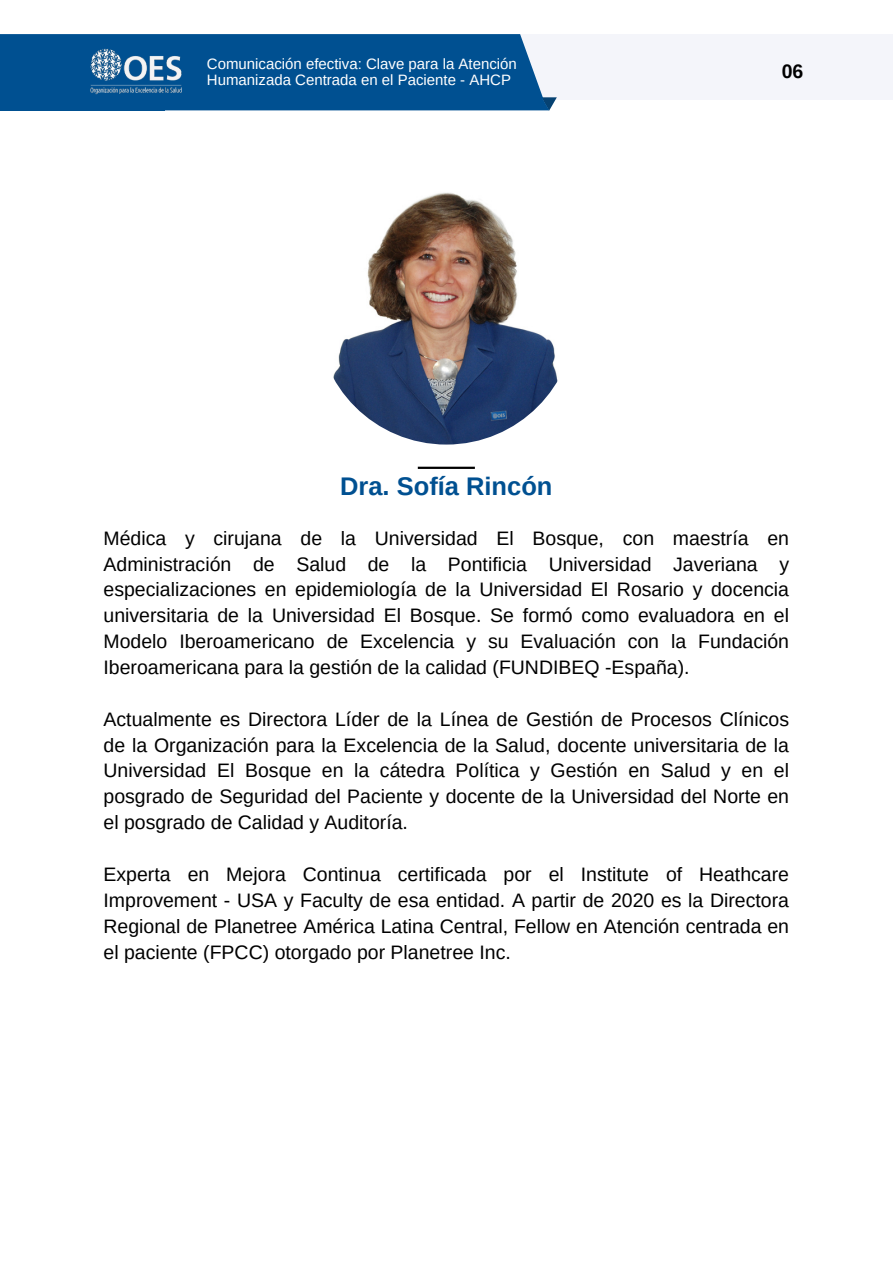
<style>
.page{position:relative;width:893px;height:1264px;background:#fff}
.page>*{position:absolute;margin:0;border:0;box-sizing:border-box;transform-origin:0 0}
.t1{font:700 25.5px "Arimo";color:#005091}
.t2{font:19.5px/25.8px "Arimo";color:#000;text-align:justify}
.t3{font:700 19.5px "Arimo";color:#000}
.t4{font:15px/15.8px "Arimo";color:#fff}
</style>
<div class="page">
<div style="left:497px;top:34px;width:395px;height:65px;background:#f4f5fa"></div>
<div style="left:0;top:34px;width:557px;height:76px;background:#005091"></div>
<img style="left:89px;top:49px;width:95px;height:47px">
<hr style="left:418px;top:466px;width:57px;height:3px;background:#000">
<img style="left:317px;top:186px;width:258px;height:258px;border-radius:50%">
<p class="t4" style="left:207px;top:56px;width:311px">Comunicación efectiva: Clave para la Atención<br>Humanizada Centrada en el Paciente - AHCP</p>
<p class="t3" style="left:781px;top:61px;width:23px">06</p>
<p class="t1" style="left:340px;top:472px;width:214px">Dra. Sofía Rincón</p>
<p class="t2" style="left:103px;top:525px;width:687px">Médica y cirujana de la Universidad El Bosque, con maestría en Administración de Salud de la Pontificia Universidad Javeriana y especializaciones en epidemiología de la Universidad El Rosario y docencia universitaria de la Universidad El Bosque. Se formó como evaluadora en el Modelo Iberoamericano de Excelencia y su Evaluación con la Fundación Iberoamericana para la gestión de la calidad (FUNDIBEQ -España).</p>
<p class="t2" style="left:103px;top:706px;width:687px">Actualmente es Directora Líder de la Línea de Gestión de Procesos Clínicos de la Organización para la Excelencia de la Salud, docente universitaria de la Universidad El Bosque en la cátedra Política y Gestión en Salud y en el posgrado de Seguridad del Paciente y docente de la Universidad del Norte en el posgrado de Calidad y Auditoría.</p>
<p class="t2" style="left:103px;top:861px;width:687px">Experta en Mejora Continua certificada por el Institute of Heathcare Improvement - USA y Faculty de esa entidad. A partir de 2020 es la Directora Regional de Planetree América Latina Central, Fellow en Atención centrada en el paciente (FPCC) otorgado por Planetree Inc.</p>
</div>
